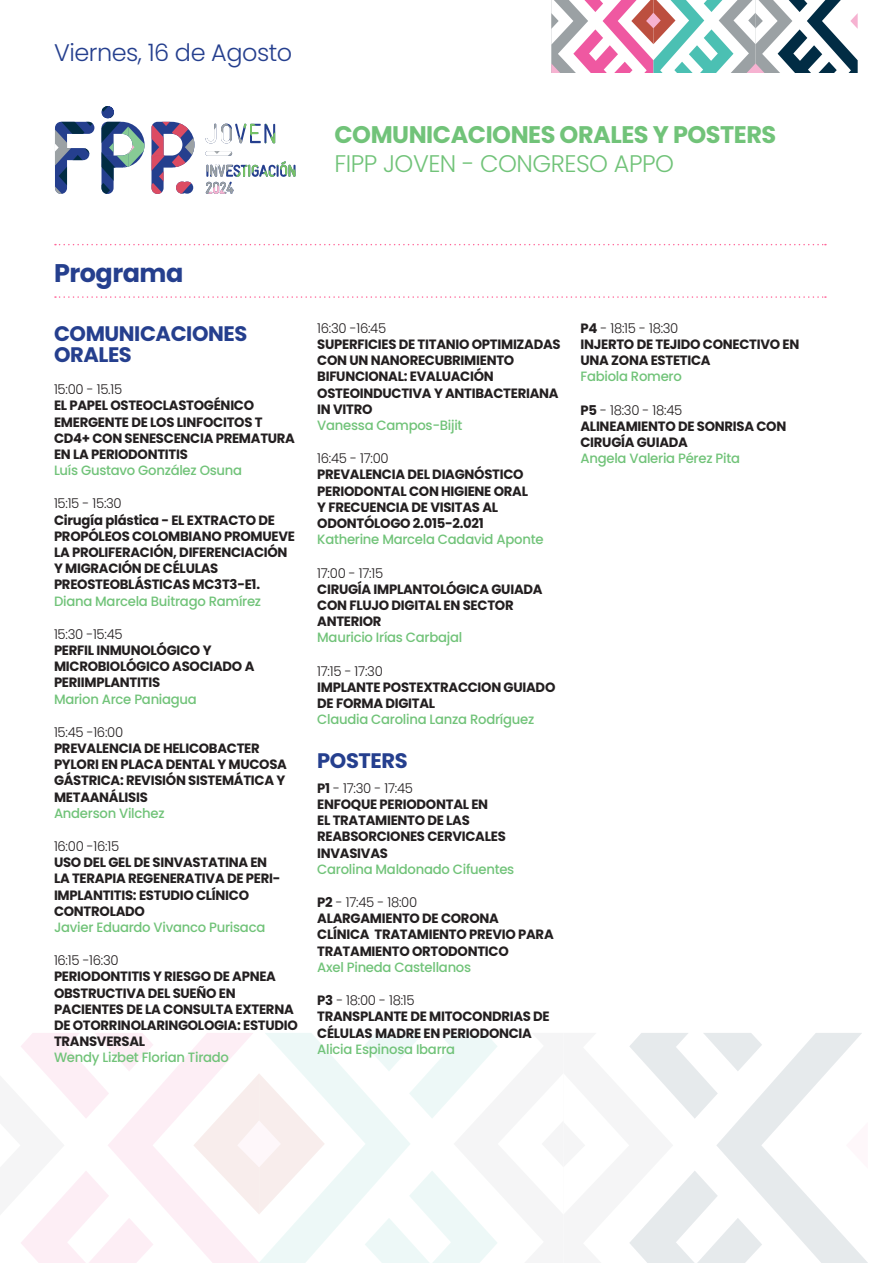
<style>
.page{position:relative;width:893px;height:1263px;background:#fff}
.page>*{position:absolute;margin:0;border:0;box-sizing:border-box;transform-origin:0 0}
.t1{font:700 25.5px "Poppins";letter-spacing:-.02em;color:#253f8e}
.t2{font:700 24px "Poppins";letter-spacing:-.02em;color:#71c379}
.t3{font:300 24px "Poppins";letter-spacing:-.02em;color:#71c379}
.t4{font:300 24px "Poppins";letter-spacing:-.02em;color:#253f8e}
.t5{font:700 21px/21px "Poppins";letter-spacing:-.02em;color:#253f8e}
.t6{font:700 13.5px/16.2px "Poppins";letter-spacing:-.02em;color:#231f20}
.t7{font:500 13.5px "Poppins";letter-spacing:-.02em;color:#71c379}
.t8{font:300 13.5px "Poppins";letter-spacing:-.02em;color:#231f20}
.s1{font-weight:700}
</style>
<div class="page">
<svg style="left:65px;top:1033px;width:194px;height:230px"></svg>
<svg style="left:21px;top:1033px;width:44px;height:230px"></svg>
<svg style="left:673px;top:1033px;width:195px;height:230px"></svg>
<svg style="left:802px;top:1075px;width:66px;height:141px"></svg>
<svg style="left:259px;top:1033px;width:195px;height:230px"></svg>
<svg style="left:193px;top:1073px;width:132px;height:141px"></svg>
<svg style="left:454px;top:1033px;width:219px;height:230px"></svg>
<svg style="left:551px;top:0;width:307px;height:73px"></svg>
<svg style="left:55px;top:106px;width:241px;height:88px"></svg>
<svg style="left:55px;top:244px;width:771px;height:1px"></svg>
<svg style="left:55px;top:296px;width:771px;height:2px"></svg>
<p class="t4" style="left:54px;top:38px;width:240px">Viernes, 16 de Agosto</p>
<p class="t2" style="left:334px;top:121px;width:443px">COMUNICACIONES ORALES Y POSTERS</p>
<p class="t3" style="left:334px;top:150px;width:341px">FIPP JOVEN - CONGRESO APPO</p>
<p class="t1" style="left:54px;top:258px;width:131px">Programa</p>
<p class="t5" style="left:54px;top:323px;width:195px">COMUNICACIONES<br>ORALES</p>
<p class="t8" style="left:54px;top:382px;width:70px">15:00 - 15.15</p>
<p class="t6" style="left:54px;top:398px;width:243px">EL PAPEL OSTEOCLASTOGÉNICO<br>EMERGENTE DE LOS LINFOCITOS T<br>CD4+ CON SENESCENCIA PREMATURA<br>EN LA PERIODONTITIS</p>
<p class="t7" style="left:54px;top:463px;width:190px">Luís Gustavo González Osuna</p>
<p class="t8" style="left:54px;top:496px;width:69px">15:15 - 15:30</p>
<p class="t6" style="left:54px;top:512px;width:242px">Cirugía plástica - EL EXTRACTO DE<br>PROPÓLEOS COLOMBIANO PROMUEVE<br>LA PROLIFERACIÓN, DIFERENCIACIÓN<br>Y MIGRACIÓN DE CÉLULAS<br>PREOSTEOBLÁSTICAS MC3T3-E1.</p>
<p class="t7" style="left:54px;top:593px;width:209px">Diana Marcela Buitrago Ramírez</p>
<p class="t8" style="left:54px;top:626px;width:70px">15:30 -15:45</p>
<p class="t6" style="left:54px;top:642px;width:202px">PERFIL INMUNOLÓGICO Y<br>MICROBIOLÓGICO ASOCIADO A<br>PERIIMPLANTITIS</p>
<p class="t7" style="left:54px;top:691px;width:144px">Marion Arce Paniagua</p>
<p class="t8" style="left:54px;top:724px;width:71px">15:45 -16:00</p>
<p class="t6" style="left:54px;top:740px;width:235px">PREVALENCIA DE HELICOBACTER<br>PYLORI EN PLACA DENTAL Y MUCOSA<br>GÁSTRICA: REVISIÓN SISTEMÁTICA Y<br>METAANÁLISIS</p>
<p class="t7" style="left:54px;top:805px;width:112px">Anderson Vilchez</p>
<p class="t8" style="left:54px;top:838px;width:67px">16:00 -16:15</p>
<p class="t6" style="left:54px;top:854px;width:228px">USO DEL GEL DE SINVASTATINA EN<br>LA TERAPIA REGENERATIVA DE PERI-<br>IMPLANTITIS: ESTUDIO CLÍNICO<br>CONTROLADO</p>
<p class="t7" style="left:54px;top:919px;width:213px">Javier Eduardo Vivanco Purisaca</p>
<p class="t8" style="left:54px;top:953px;width:66px">16:15 -16:30</p>
<p class="t6" style="left:54px;top:969px;width:245px">PERIODONTITIS Y RIESGO DE APNEA<br>OBSTRUCTIVA DEL SUEÑO EN<br>PACIENTES DE LA CONSULTA EXTERNA<br>DE OTORRINOLARINGOLOGIA: ESTUDIO<br>TRANSVERSAL</p>
<p class="t7" style="left:54px;top:1050px;width:177px">Wendy Lizbet Florian Tirado</p>
<p class="t8" style="left:317px;top:320px;width:71px">16:30 -16:45</p>
<p class="t6" style="left:317px;top:336px;width:245px">SUPERFICIES DE TITANIO OPTIMIZADAS<br>CON UN NANORECUBRIMIENTO<br>BIFUNCIONAL: EVALUACIÓN<br>OSTEOINDUCTIVA Y ANTIBACTERIANA<br>IN VITRO</p>
<p class="t7" style="left:317px;top:417px;width:147px">Vanessa Campos-Bijit</p>
<p class="t8" style="left:317px;top:451px;width:73px">16:45 - 17:00</p>
<p class="t6" style="left:317px;top:467px;width:212px">PREVALENCIA DEL DIAGNÓSTICO<br>PERIODONTAL CON HIGIENE ORAL<br>Y FRECUENCIA DE VISITAS AL<br>ODONTÓLOGO 2.015-2.021</p>
<p class="t7" style="left:317px;top:532px;width:228px">Katherine Marcela Cadavid Aponte</p>
<p class="t8" style="left:317px;top:565px;width:67px">17:00 - 17:15</p>
<p class="t6" style="left:317px;top:581px;width:227px">CIRUGÍA IMPLANTOLÓGICA GUIADA<br>CON FLUJO DIGITAL EN SECTOR<br>ANTERIOR</p>
<p class="t7" style="left:317px;top:630px;width:147px">Mauricio Irías Carbajal</p>
<p class="t8" style="left:317px;top:663px;width:67px">17:15 - 17:30</p>
<p class="t6" style="left:317px;top:679px;width:240px">IMPLANTE POSTEXTRACCION GUIADO<br>DE FORMA DIGITAL</p>
<p class="t7" style="left:317px;top:711px;width:219px">Claudia Carolina Lanza Rodríguez</p>
<p class="t5" style="left:317px;top:750px;width:92px">POSTERS</p>
<p class="t8" style="left:317px;top:780px;width:97px"><span class="s1">P1</span> - 17:30 - 17:45</p>
<p class="t6" style="left:317px;top:796px;width:190px">ENFOQUE PERIODONTAL EN<br>EL TRATAMIENTO DE LAS<br>REABSORCIONES CERVICALES<br>INVASIVAS</p>
<p class="t7" style="left:317px;top:861px;width:199px">Carolina Maldonado Cifuentes</p>
<p class="t8" style="left:317px;top:894px;width:102px"><span class="s1">P2</span> - 17:45 - 18:00</p>
<p class="t6" style="left:317px;top:910px;width:238px">ALARGAMIENTO DE CORONA<br>CLÍNICA TRATAMIENTO PREVIO PARA<br>TRATAMIENTO ORTODONTICO</p>
<p class="t7" style="left:317px;top:959px;width:155px">Axel Pineda Castellanos</p>
<p class="t8" style="left:317px;top:992px;width:99px"><span class="s1">P3</span> - 18:00 - 18:15</p>
<p class="t6" style="left:317px;top:1008px;width:234px">TRANSPLANTE DE MITOCONDRIAS DE<br>CÉLULAS MADRE EN PERIODONCIA</p>
<p class="t7" style="left:317px;top:1041px;width:140px">Alicia Espinosa Ibarra</p>
<p class="t8" style="left:580px;top:320px;width:99px"><span class="s1">P4</span> - 18:15 - 18:30</p>
<p class="t6" style="left:580px;top:336px;width:220px">INJERTO DE TEJIDO CONECTIVO EN<br>UNA ZONA ESTETICA</p>
<p class="t7" style="left:580px;top:369px;width:103px">Fabiola Romero</p>
<p class="t8" style="left:580px;top:402px;width:103px"><span class="s1">P5</span> - 18:30 - 18:45</p>
<p class="t6" style="left:580px;top:418px;width:207px">ALINEAMIENTO DE SONRISA CON<br>CIRUGÍA GUIADA</p>
<p class="t7" style="left:580px;top:451px;width:161px">Angela Valeria Pérez Pita</p>
</div>
